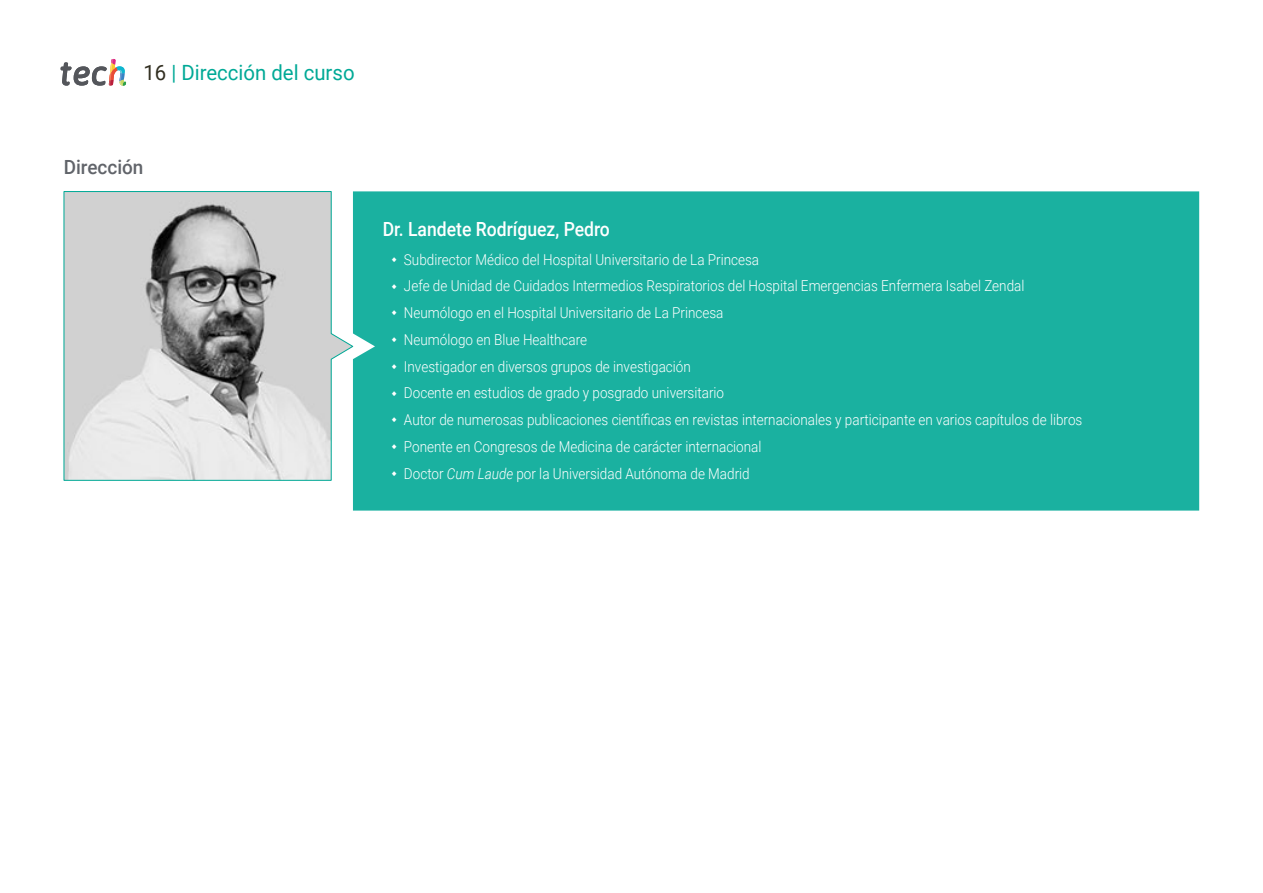
<style>
.page{position:relative;width:1263px;height:893px;background:#fff}
.page>*{position:absolute;margin:0;border:0;box-sizing:border-box;transform-origin:0 0}
.t1{font:21px "Roboto";color:#00a996}
.t2{font:500 19.5px "Roboto";color:#fff;scale:.9 1}
.t3{font:500 19.5px "Roboto";color:#61646a}
.t4{font:300 15px/26.7px "Roboto";color:#fff;scale:.9 1}
.s1{color:#312e20}
.s2{font-style:italic}
</style>
<div class="page">
<div style="left:353px;top:191px;width:846px;height:320px;background:#1ab1a0"></div>
<svg style="left:64px;top:191px;width:289px;height:290px;background:#c6c8c8"></svg>
<svg style="left:61px;top:59px;width:65px;height:27px"></svg>
<svg style="left:392px;top:257px;width:5px;height:5px"></svg>
<svg style="left:392px;top:284px;width:5px;height:5px"></svg>
<svg style="left:392px;top:310px;width:5px;height:5px"></svg>
<svg style="left:392px;top:337px;width:5px;height:5px"></svg>
<svg style="left:392px;top:364px;width:5px;height:5px"></svg>
<svg style="left:392px;top:391px;width:5px;height:5px"></svg>
<svg style="left:392px;top:417px;width:5px;height:5px"></svg>
<svg style="left:392px;top:444px;width:5px;height:5px"></svg>
<svg style="left:392px;top:471px;width:5px;height:5px"></svg>
<h1 class="t1" style="left:144px;top:57px;width:213px"><span class="s1">16</span> | Dirección del curso</h1>
<h2 class="t3" style="left:64px;top:154px;width:81px">Dirección</h2>
<h2 class="t2" style="left:383px;top:215px;width:254px">Dr. Landete Rodríguez, Pedro</h2>
<p class="t4" style="left:404px;top:245px;width:755px">Subdirector Médico del Hospital Universitario de La Princesa<br>Jefe de Unidad de Cuidados Intermedios Respiratorios del Hospital Emergencias Enfermera Isabel Zendal Neumólogo en el Hospital Universitario de La Princesa<br>Neumólogo en Blue Healthcare<br>Investigador en diversos grupos de investigación<br>Docente en estudios de grado y posgrado universitario<br>Autor de numerosas publicaciones científicas en revistas internacionales y participante en varios capítulos de libros Ponente en Congresos de Medicina de carácter internacional<br>Doctor <span class="s2">Cum Laude</span> por la Universidad Autónoma de Madrid</p>
</div>
